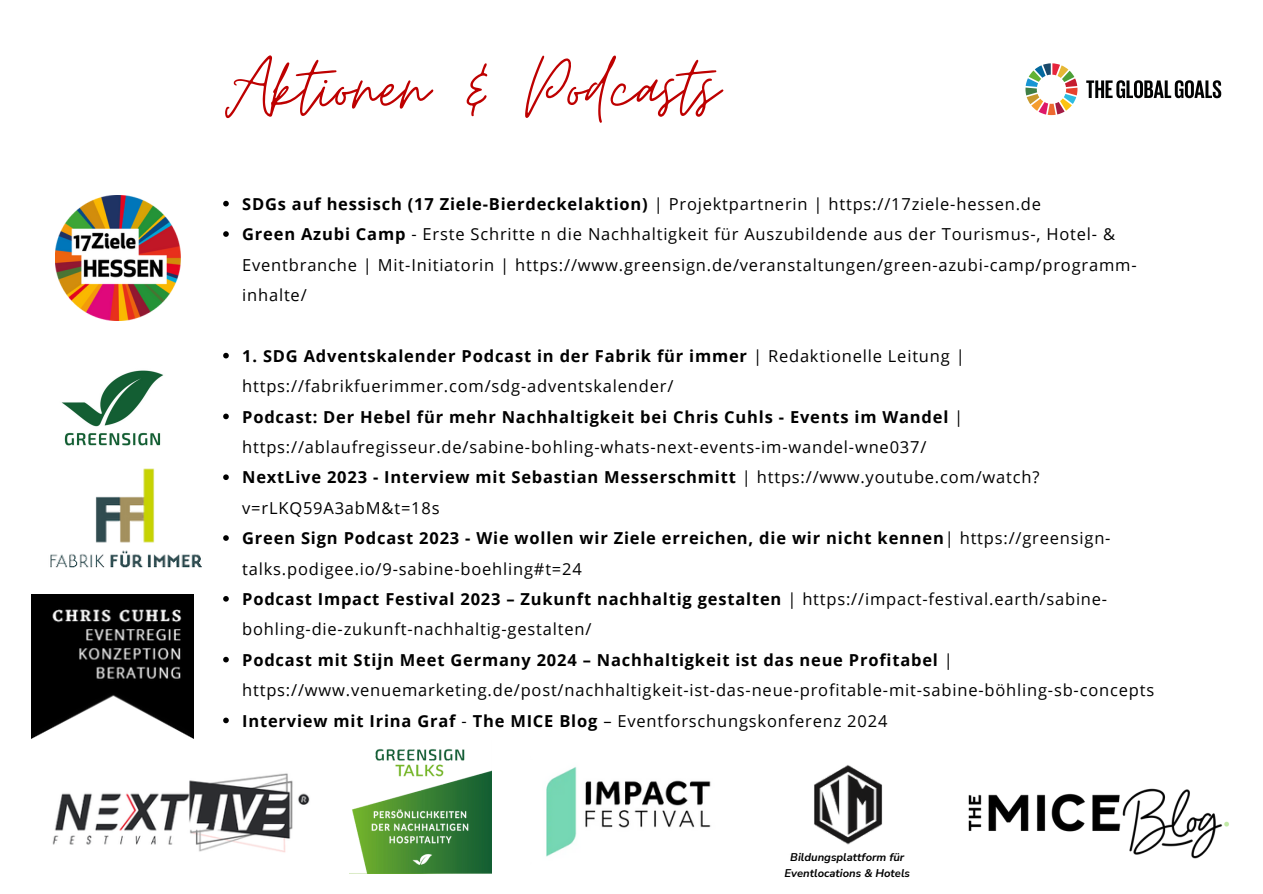
<style>
.page{position:relative;width:1263px;height:894px;background:#fff}
.page>*{position:absolute;margin:0;border:0;box-sizing:border-box;transform-origin:0 0}
.t1{font:90px "Moon Time";color:#be0000}
.t2{font:16.5px/30.3px "Open Sans";letter-spacing:.05em;color:#000}
.t3{font:700 16.5px/30.3px "Open Sans";letter-spacing:.05em;color:#000}
.t4{font:italic 700 11.25px/16.2px "Nunito Sans";color:#000;text-align:center}
.s1{font-weight:700}
.s2{font-weight:400}
</style>
<div class="page">
<svg style="left:223px;top:201px;width:6px;height:5px"></svg>
<svg style="left:223px;top:231px;width:6px;height:6px"></svg>
<svg style="left:223px;top:353px;width:6px;height:5px"></svg>
<svg style="left:223px;top:413px;width:6px;height:6px"></svg>
<svg style="left:223px;top:596px;width:6px;height:5px"></svg>
<svg style="left:223px;top:656px;width:6px;height:6px"></svg>
<svg style="left:223px;top:717px;width:6px;height:6px"></svg>
<svg style="left:1025px;top:63px;width:52px;height:52px"></svg>
<svg style="left:1086px;top:80px;width:135px;height:18px"></svg>
<img style="left:31px;top:468px;width:198px;height:127px">
<img style="left:32px;top:594px;width:162px;height:144px">
<img style="left:546px;top:767px;width:165px;height:90px">
<img style="left:814px;top:765px;width:69px;height:80px">
<img style="left:968px;top:788px;width:261px;height:71px">
<img style="left:352px;top:749px;width:140px;height:124px">
<img style="left:61px;top:370px;width:103px;height:76px">
<img style="left:56px;top:195px;width:125px;height:125px">
<img style="left:52px;top:773px;width:258px;height:80px">
<p class="t1" style="left:225px;top:33px;width:495px">Aktionen &amp; Podcasts</p>
<h1 class="t2" style="left:242px;top:188px;width:800px"><span class="s1">SDGs auf hessisch (17 Ziele-Bierdeckelaktion)</span> | Projektpartnerin | https://17ziele-hessen.de</h1>
<p class="t2" style="left:242px;top:218px;width:896px"><span class="s1">Green Azubi Camp</span> - Erste Schritte n die Nachhaltigkeit für Auszubildende aus der Tourismus-, Hotel- &amp;<br>Eventbranche | Mit-Initiatorin | https://www.greensign.de/veranstaltungen/green-azubi-camp/programm&shy;inhalte/</p>
<p class="t2" style="left:242px;top:340px;width:724px"><span class="s1">1. SDG Adventskalender Podcast in der Fabrik fü r immer</span> | Redaktionelle Leitung | https://fabrikfuerimmer.com/sdg-adventskalender/</p>
<p class="t2" style="left:242px;top:401px;width:723px"><span class="s1">Podcast: Der Hebel fü r mehr Nachhaltigkeit bei Chris Cuhls - Events im Wandel</span> | https://ablaufregisseur.de/sabine-bohling-whats-next-events-im-wandel-wne037/</p>
<p class="t2" style="left:242px;top:461px;width:799px"><span class="s1">NextLive 2023 - Interview mit Sebastian Messerschmitt</span> | https://www.youtube.com/watch? v=rLKQ59A3abM&amp;t=18s</p>
<p class="t3" style="left:242px;top:522px;width:870px">Green Sign Podcast 2023 - Wie wollen wir Ziele erreichen, die wir nicht kennen<span class="s2">| https://greensign&shy;talks.podigee.io/9-sabine-boehling#t=24</span></p>
<p class="t2" style="left:242px;top:583px;width:866px"><span class="s1">Podcast Impact Festival 2023 – Zukunft nachhaltig gestalten</span> | https://impact-festival.earth/sabine&shy;bohling-die-zukunft-nachhaltig-gestalten/</p>
<p class="t2" style="left:242px;top:644px;width:913px"><span class="s1">Podcast mit Stijn Meet Germany 2024 – Nachhaltigkeit ist das neue Profitabel</span> | https://www.venuemarketing.de/post/nachhaltigkeit-ist-das-neue-profitable-mit-sabine-böhling-sb-concepts</p>
<p class="t3" style="left:242px;top:704px;width:647px">Interview mit Irina Graf <span class="s2">-</span> The MICE Blog <span class="s2">– Eventforschungskonferenz 2024</span></p>
<p class="t4" style="left:785px;top:848px;width:127px">Bildungsplattform für<br>Eventlocations &amp; Hotels</p>
</div>
